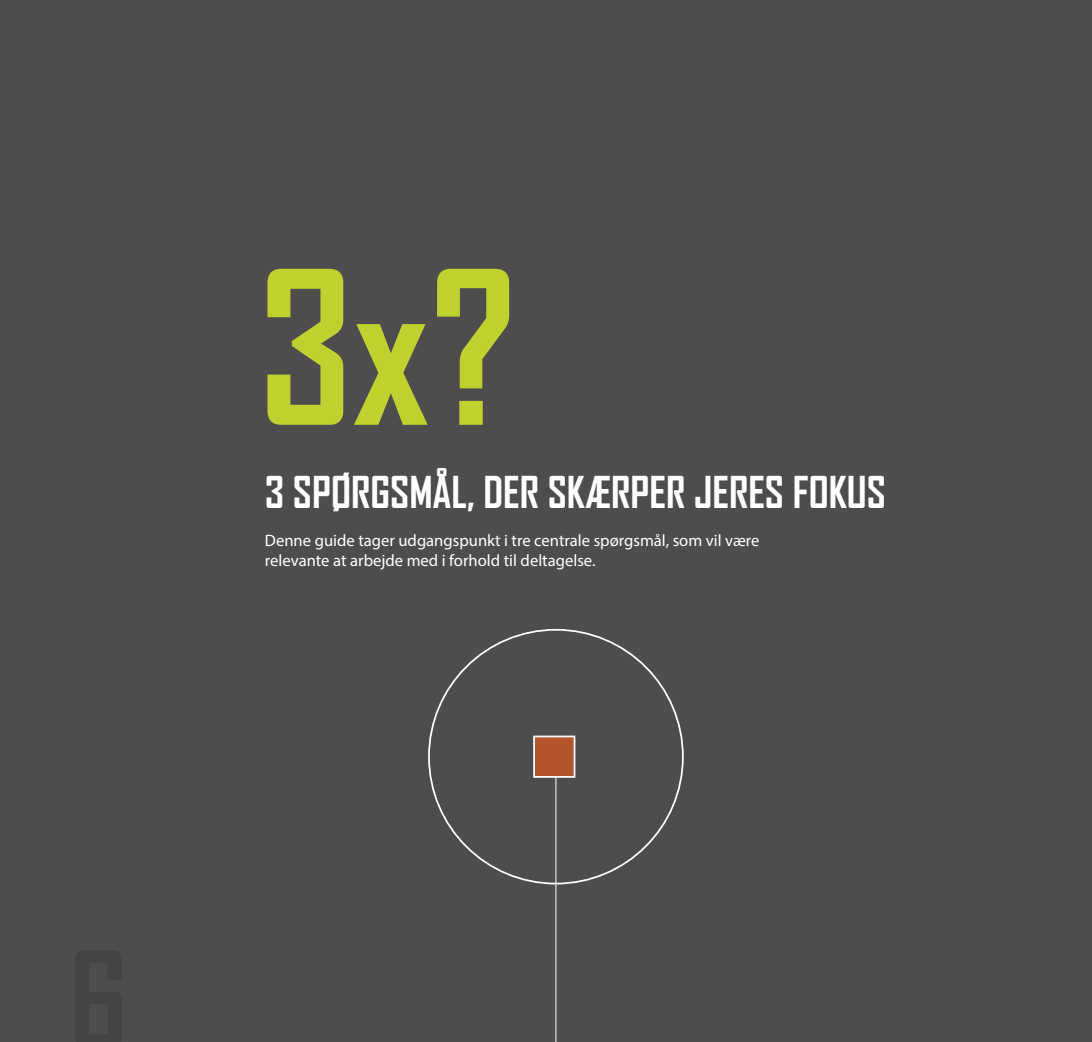
<style>
.page{position:relative;width:1092px;height:1042px;background:#fff}
.page>*{position:absolute;margin:0;border:0;box-sizing:border-box;transform-origin:0 0}
.t1{font:700 204.22px "Agency FB";color:#bed12f}
.t2{font:700 42px "Agency FB";color:#fff}
.t3{font:16.62px/19.2px "Myriad Pro";color:#fff}
</style>
<div class="page">
<div style="left:0;top:0;width:1091px;height:1042px;background:#4d4d4d"></div>
<hr style="left:555px;top:756px;width:1px;height:286px;background:#fff">
<div style="left:533px;top:735px;width:42px;height:43px;background:#b3562b;border:2px solid #fff"></div>
<h1 class="t1" style="left:258px;top:221px;width:260px">3x?</h1>
<h2 class="t2" style="left:265px;top:466px;width:622px">3 SPØRGSMÅL, DER SKÆRPER JERES FOKUS</h2>
<p class="t3" style="left:265px;top:531px;width:496px">Denne guide tager udgangspunkt i tre centrale spørgsmål, som vil være relevante at arbejde med i forhold til deltagelse.</p>
</div>
